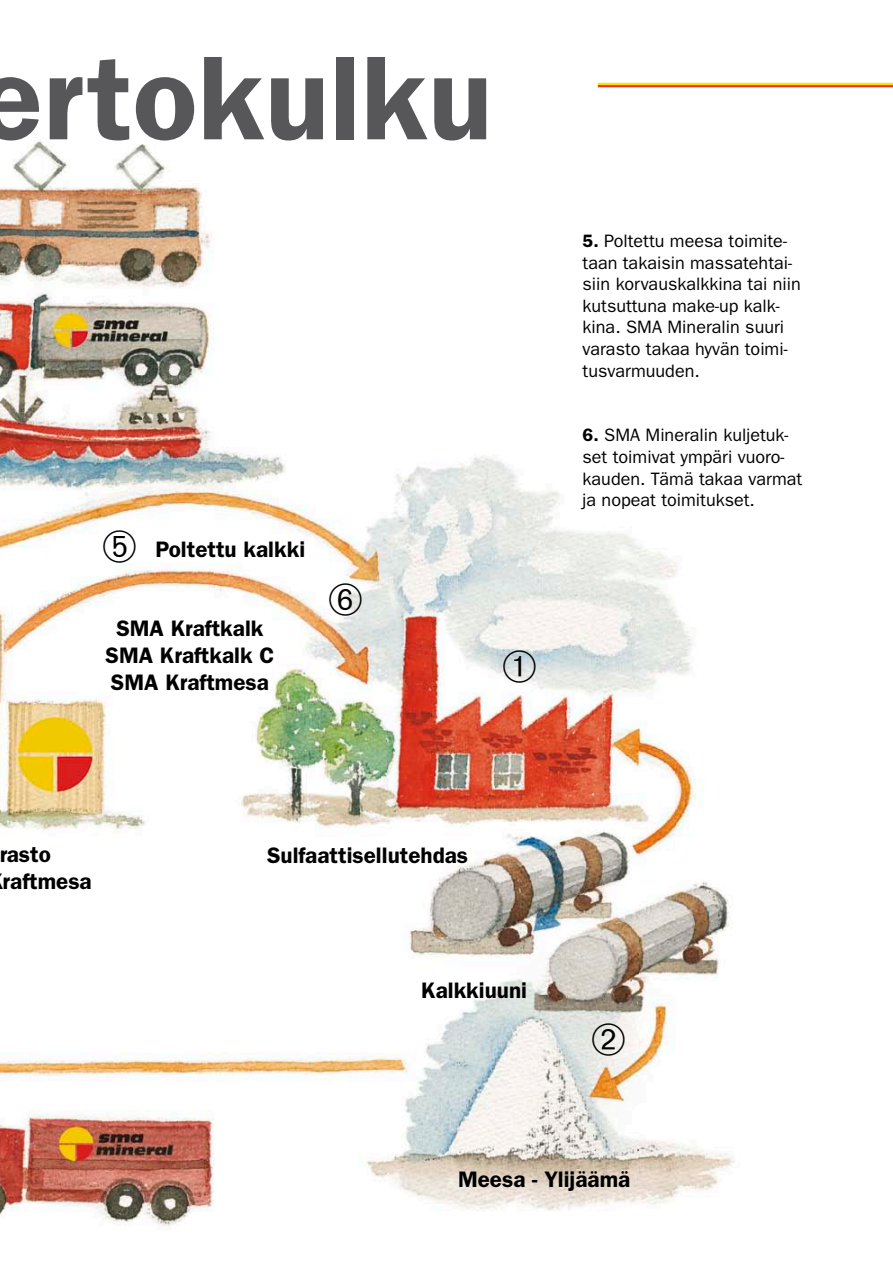
<style>
.page{position:relative;width:893px;height:1263px;background:#fff}
.page>*{position:absolute;margin:0;border:0;box-sizing:border-box;transform-origin:0 0}
.t1{font:600 120px "ITC Franklin Gothic Std";color:#57575a}
.Text_illustration{font:600 22.5px/27px "ITC Franklin Gothic Std";color:#000}
.Lista{font:18px/21.6px "ITC Franklin Gothic Std";color:#000}
.s1{font-weight:600}
</style>
<div class="page">
<img style="left:0;top:137px;width:735px;height:1089px">
<hr style="left:598px;top:83px;width:295px;height:2px;background:#ffdf00">
<hr style="left:598px;top:85px;width:295px;height:2px;background:#e53138">
<svg style="left:503px;top:650px;width:33px;height:32px"></svg>
<svg style="left:592px;top:1022px;width:33px;height:33px"></svg>
<svg style="left:329px;top:583px;width:33px;height:32px"></svg>
<svg style="left:103px;top:530px;width:33px;height:32px"></svg>
<h1 class="t1" style="left:-22px;top:27px;width:516px">ertokulku</h1>
<p class="Text_illustration" style="left:155px;top:536px;width:151px">Poltettu kalkki</p>
<p class="Text_illustration" style="left:116px;top:615px;width:149px">SMA Kraftkalk</p>
<p class="Text_illustration" style="left:106px;top:642px;width:170px">SMA Kraftkalk C</p>
<p class="Text_illustration" style="left:111px;top:669px;width:159px">SMA Kraftmesa</p>
<p class="Lista" style="left:583px;top:230px;width:220px"><span class="s1">5.</span> Poltettu meesa toimite&shy;taan takaisin massatehtai&shy;siin korvauskalkkina tai niin kutsuttuna make-up kalk&shy;kina. SMA Mineralin suuri varasto takaa hyvän toimi&shy;tusvarmuuden.</p>
<p class="Lista" style="left:583px;top:425px;width:221px"><span class="s1">6.</span> SMA Mineralin kuljetuk&shy;set toimivat ympäri vuoro&shy;kauden. Tämä takaa varmat ja nopeat toimitukset.</p>
<p class="Text_illustration" style="left:-1px;top:841px;width:94px">rasto raftmesa</p>
<p class="Text_illustration" style="left:267px;top:842px;width:203px">Sulfaattisellutehdas</p>
<p class="Text_illustration" style="left:421px;top:977px;width:107px">Kalkkiuuni</p>
<p class="Text_illustration" style="left:458px;top:1166px;width:174px">Meesa - Ylijäämä</p>
</div>
